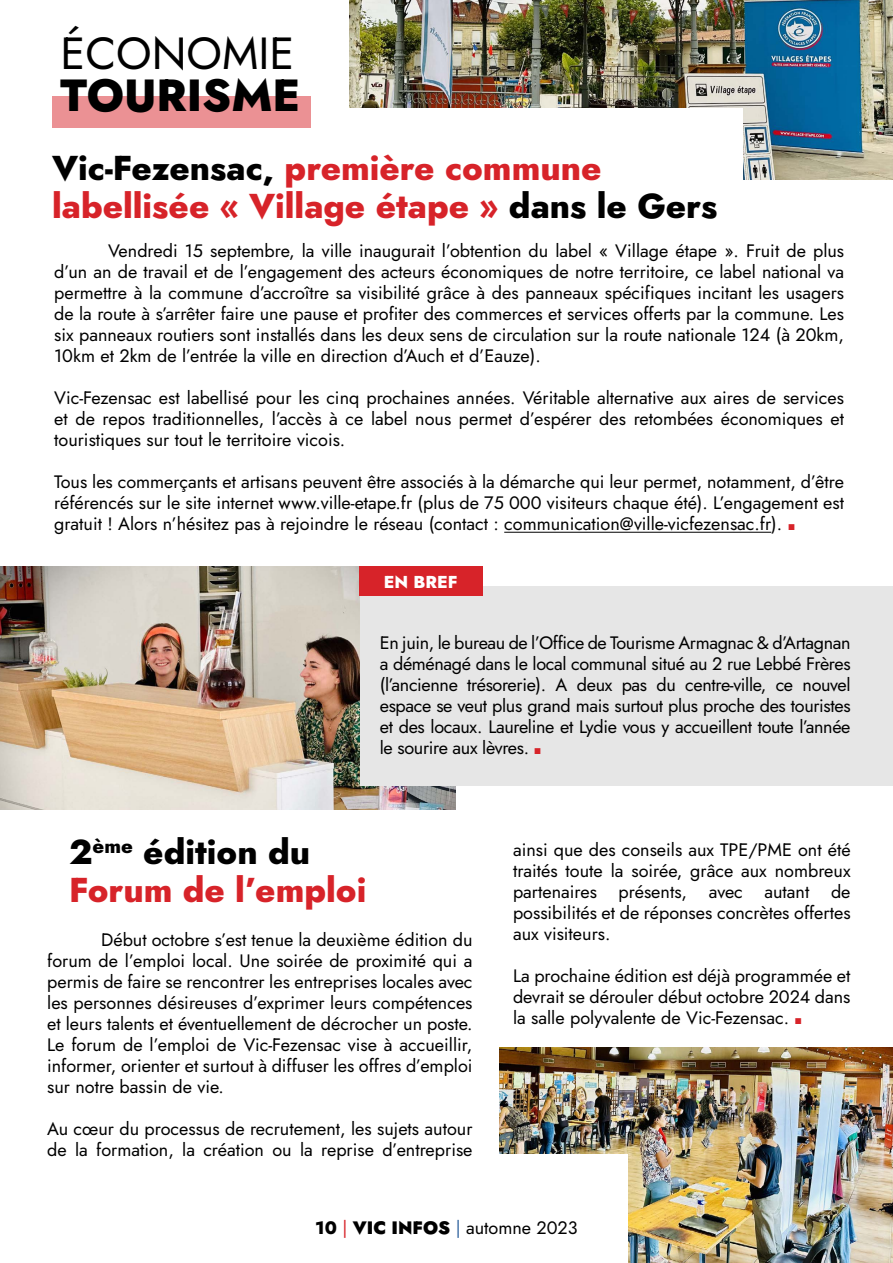
<style>
.page{position:relative;width:893px;height:1263px;background:#fff}
.page>*{position:absolute;margin:0;border:0;box-sizing:border-box;transform-origin:0 0}
.t1{font:45px "Jost";color:#000}
.t2{font:800 45px "Jost";color:#000}
.t3{font:800 34.5px/37.5px "Jost";color:#d72329}
.t4{font:18px/21px "Jost";color:#000;text-align:justify}
.t5{font:800 17.25px "Jost";color:#fff}
.s1{color:#000}
.s2{font-family:"Acumin Variable Concept";font-size:22.5px;color:#d72329}
.s3{font-weight:800}
.s4{color:#d72329}
.s5{font-weight:900}
.s6{color:#3265a0}
</style>
<div class="page">
<img style="left:500px;top:1047px;width:393px;height:216px">
<div style="left:155px;top:1154px;width:473px;height:109px;background:#fff"></div>
<img style="left:350px;top:0;width:543px;height:180px">
<div style="left:270px;top:108px;width:472px;height:218px;background:#fff"></div>
<div style="left:52px;top:96px;width:258px;height:32px;background:#eb9194"></div>
<hr style="left:504px;top:532px;width:267px;height:1px;background:#000">
<img style="left:0;top:567px;width:455px;height:243px">
<div style="left:360px;top:586px;width:533px;height:200px;background:#e6e6e6"></div>
<div style="left:359px;top:567px;width:124px;height:29px;background:#d72329"></div>
<h1 class="t1" style="left:61px;top:23px;width:235px">ÉCONOMIE</h1>
<h1 class="t2" style="left:61px;top:65px;width:241px">TOURISME</h1>
<h2 class="t3" style="left:52px;top:150px;width:667px"><span class="s1">Vic-Fezensac,</span> première commune labellisée « Village étape » <span class="s1">dans le Gers</span></h2>
<p class="t4" style="left:54px;top:241px;width:791px;text-indent:54px">Vendredi 15 septembre, la ville inaugurait l’obtention du label « Village étape ». Fruit de plus d’un an de travail et de l’engagement des acteurs économiques de notre territoire, ce label national va permettre à la commune d’accroître sa visibilité grâce à des panneaux spécifiques incitant les usagers de la route à s’arrêter faire une pause et profiter des commerces et services offerts par la commune. Les six panneaux routiers sont installés dans les deux sens de circulation sur la route nationale 124 (à 20km, 10km et 2km de l’entrée la ville en direction d’Auch et d’Eauze).</p>
<p class="t4" style="left:54px;top:388px;width:791px">Vic-Fezensac est labellisé pour les cinq prochaines années. Véritable alternative aux aires de services et de repos traditionnelles, l’accès à ce label nous permet d’espérer des retombées économiques et touristiques sur tout le territoire vicois.</p>
<p class="t4" style="left:54px;top:472px;width:791px">Tous les commerçants et artisans peuvent être associés à la démarche qui leur permet, notamment, d’être référencés sur le site internet www.ville-etape.fr (plus de 75 000 visiteurs chaque été). L’engagement est gratuit ! Alors n’hésitez pas à rejoindre le réseau (contact : communication@ville-vicfezensac.fr). <span class="s2">.</span></p>
<p class="t5" style="left:384px;top:570px;width:75px">EN BREF</p>
<p class="t4" style="left:380px;top:632px;width:472px">En juin, le bureau de l’Office de Tourisme Armagnac &amp; d’Artagnan a déménagé dans le local communal situé au 2 rue Lebbé Frères (l’ancienne trésorerie). A deux pas du centre-ville, ce nouvel espace se veut plus grand mais surtout plus proche des touristes et des locaux. Laureline et Lydie vous y accueillent toute l’année le sourire aux lèvres. <span class="s2">.</span></p>
<h2 class="t3" style="left:69px;top:833px;width:299px"><span class="s1">2</span><sup>ème</sup> <span class="s1">édition du<br></span>Forum de l’emploi</h2>
<p class="t4" style="left:47px;top:929px;width:427px;text-indent:54px">Début octobre s’est tenue la deuxième édition du forum de l’emploi local. Une soirée de proximité qui a permis de faire se rencontrer les entreprises locales avec les personnes désireuses d’exprimer leurs compétences et leurs talents et éventuellement de décrocher un poste.<br>Le forum de l’emploi de Vic-Fezensac vise à accueillir, informer, orienter et surtout à diffuser les offres d’emploi sur notre bassin de vie.</p>
<p class="t4" style="left:47px;top:1118px;width:427px">Au cœur du processus de recrutement, les sujets autour de la formation, la création ou la reprise d’entreprise</p>
<p class="t4" style="left:513px;top:839px;width:339px">ainsi que des conseils aux TPE/PME ont été traités toute la soirée, grâce aux nombreux partenaires présents, avec autant de possibilités et de réponses concrètes offertes aux visiteurs.</p>
<p class="t4" style="left:513px;top:965px;width:339px">La prochaine édition est déjà programmée et devrait se dérouler début octobre 2024 dans la salle polyvalente de Vic-Fezensac. <span class="s2">.</span></p>
<p class="t4" style="left:315px;top:1217px;width:264px"><span class="s3">10</span> <span class="s4">|</span> <span class="s5">VIC INFOS</span> <span class="s6">|</span> automne 2023</p>
</div>
